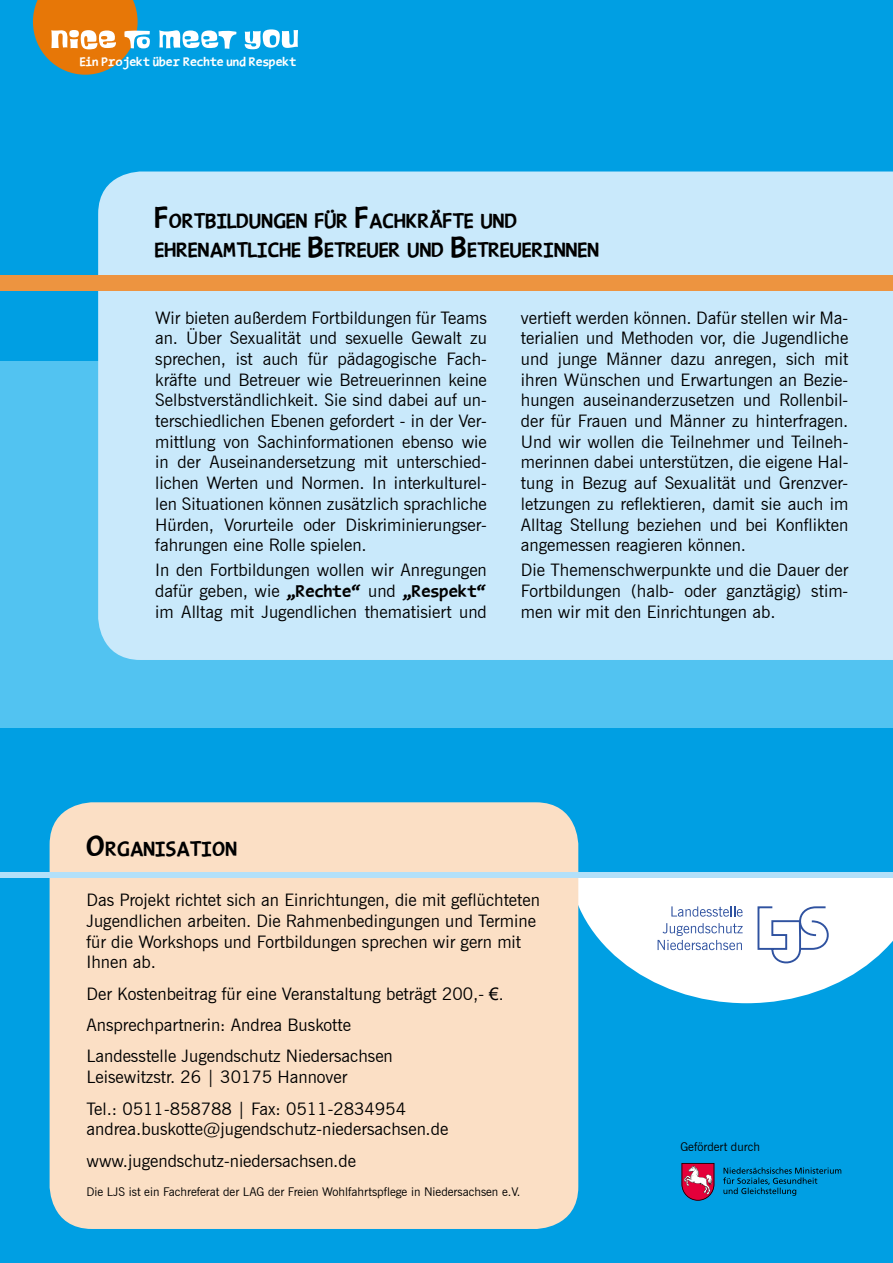
<style>
.page{position:relative;width:893px;height:1263px;background:#009fe3}
.page>*{position:absolute;margin:0;border:0;box-sizing:border-box;transform-origin:0 0}
.t1{font:900 21px/28.5px "Type Writers Substitute";color:#000}
.t2{font:17.25px/20.7px "News Gothic BT";color:#000;text-align:justify}
.t3{font:900 12.6px "Type Writers Substitute";color:#fff}
.t4{font:12px "News Gothic BT";color:#000}
.s1{font-size:30px}
.s2{font-family:"Type Writers Substitute";font-weight:900}
.s3{font-family:"Arial"}
</style>
<div class="page">
<svg style="left:578px;top:877px;width:315px;height:126px;fill:#fff"></svg>
<svg style="left:671px;top:906px;width:72px;height:11px"></svg>
<svg style="left:658px;top:923px;width:85px;height:27px;background:#d5dcec"></svg>
<svg style="left:757px;top:905px;width:76px;height:62px;background:#e2e7f1"></svg>
<div style="left:0;top:361px;width:893px;height:383px;background:#52c3f1"></div>
<svg style="left:723px;top:1167px;width:118px;height:29px"></svg>
<svg style="left:681px;top:1163px;width:33px;height:38px"></svg>
<div style="left:98px;top:171px;width:795px;height:489px;background:#c9e9fb"></div>
<div style="left:0;top:275px;width:893px;height:16px;background:#ed9440"></div>
<svg style="left:33px;top:0;width:265px;height:75px"></svg>
<div style="left:0;top:729px;width:893px;height:145px;background:#009fe3"></div>
<div style="left:50px;top:802px;width:528px;height:427px;background:#fbdfc5;border-radius:43px"></div>
<div style="left:0;top:872px;width:893px;height:5px;background:#b2e0f9"></div>
<p class="t3" style="left:80px;top:54px;width:218px">Ein Projekt über Rechte und Respekt</p>
<p class="t1" style="left:155px;top:207px;width:446px"><span class="s1">F</span>ORTBILDUNGEN FÜR <span class="s1">F</span>ACHKRÄFTE UND<br>EHRENAMTLICHE <span class="s1">B</span>ETREUER UND <span class="s1">B</span>ETREUERINNEN</p>
<p class="t2" style="left:155px;top:307px;width:333px">Wir bieten außerdem Fortbildungen für Teams an. Über Sexualität und sexuelle Gewalt zu sprechen, ist auch für pädagogische Fach&shy;kräfte und Betreuer wie Betreuerinnen keine Selbstverständlichkeit. Sie sind dabei auf un&shy;terschiedlichen Ebenen gefordert - in der Ver&shy;mittlung von Sachinformationen ebenso wie in der Auseinandersetzung mit unterschied&shy;lichen Werten und Normen. In interkulturel&shy;len Situationen können zusätzlich sprachliche Hürden, Vorurteile oder Diskriminierungser&shy;fahrungen eine Rolle spielen.</p>
<p class="t2" style="left:155px;top:560px;width:333px">In den Fortbildungen wollen wir Anregungen dafür geben, wie <span class="s2">„Rechte“</span> und <span class="s2">„Respekt“ </span>im Alltag mit Jugendlichen thematisiert und</p>
<p class="t2" style="left:521px;top:307px;width:329px">vertieft werden können. Dafür stellen wir Ma&shy;terialien und Methoden vor, die Jugendliche und junge Männer dazu anregen, sich mit ihren Wünschen und Erwartungen an Bezie&shy;hungen auseinanderzusetzen und Rollenbil&shy;der für Frauen und Männer zu hinterfragen.<br>Und wir wollen die Teilnehmer und Teilneh&shy;merinnen dabei unterstützen, die eigene Hal&shy;tung in Bezug auf Sexualität und Grenzver&shy;letzungen zu reflektieren, damit sie auch im Alltag Stellung beziehen und bei Konflikten angemessen reagieren können.</p>
<p class="t2" style="left:521px;top:560px;width:329px">Die Themenschwerpunkte und die Dauer der Fortbildungen (halb- oder ganztägig) stim&shy;men wir mit den Einrichtungen ab.</p>
<p class="t1" style="left:86px;top:835px;width:153px"><span class="s1">O</span>RGANISATION</p>
<p class="t2" style="left:86px;top:890px;width:455px;text-align:left">Das Projekt richtet sich an Einrichtungen, die mit geflüchteten Jugendlichen arbeiten. Die Rahmenbedingungen und Termine für die Workshops und Fortbildungen sprechen wir gern mit Ihnen ab.</p>
<p class="t2" style="left:86px;top:978px;width:419px;line-height:31.3px;text-align:left">Der Kostenbeitrag für eine Veranstaltung beträgt 200,- <span class="s3">€.<br></span>Ansprechpartnerin: Andrea Buskotte<br>Landesstelle Jugendschutz Niedersachsen</p>
<p class="t2" style="left:86px;top:1061px;width:321px;line-height:31.3px">Leisewitzstr. 26 | 30175 Hannover<br>Tel.: 0511-858788 | Fax: 0511-2834954</p>
<p class="t2" style="left:86px;top:1113px;width:363px;line-height:31.3px">andrea.buskotte@jugendschutz-niedersachsen.de www.jugendschutz-niedersachsen.de</p>
<p class="t4" style="left:86px;top:1184px;width:436px">Die LJS ist ein Fachreferat der LAG der Freien Wohlfahrtspflege in Niedersachsen e.V.</p>
<p class="t4" style="left:680px;top:1140px;width:81px">Gefördert durch</p>
</div>
